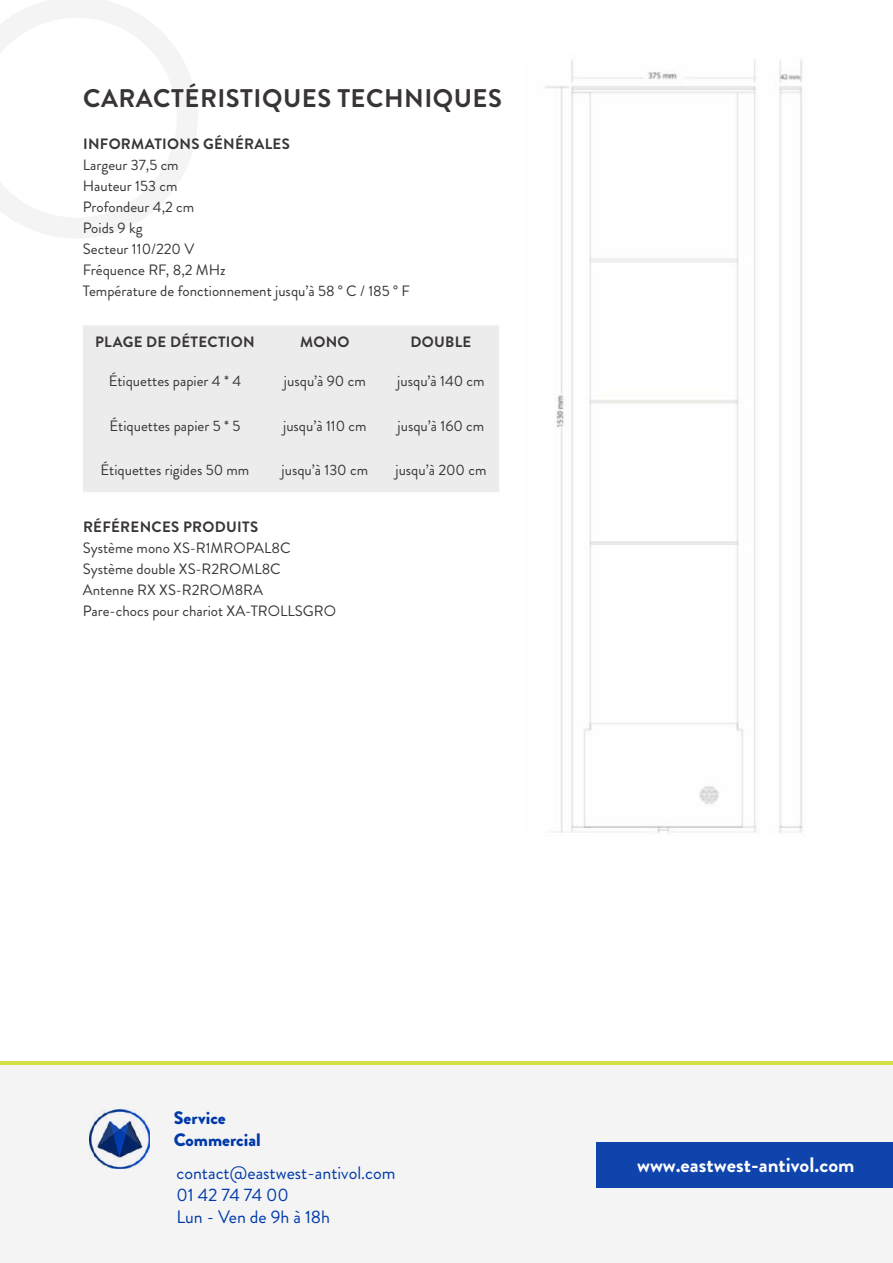
<style>
.page{position:relative;width:893px;height:1263px;background:#fff}
.page>*{position:absolute;margin:0;border:0;box-sizing:border-box;transform-origin:0 0}
.t1{font:700 25.5px "Brandon Grotesque";letter-spacing:.02em;color:#383534}
.t2{font:700 21px "Brandon Grotesque";color:#fff}
.t3{font:18px/21.6px "Brandon Grotesque";color:#0039a8}
.t4{font:900 18px/21.6px "Brandon Grotesque";color:#0039a8}
.t5{font:15px/21px "Brandon Grotesque";color:#383534}
.t6{font:700 15px "Brandon Grotesque";letter-spacing:.02em;color:#383534}
</style>
<div class="page">
<div style="left:0;top:1064px;width:893px;height:199px;background:#f4f4f4"></div>
<img style="left:89px;top:1109px;width:61px;height:60px">
<svg style="left:0;top:0;width:197px;height:238px"></svg>
<hr style="left:0;top:1061px;width:893px;height:3px;background:#d3e147">
<div style="left:597px;top:1142px;width:296px;height:46px;background:#0f44ac"></div>
<div style="left:83px;top:325px;width:416px;height:167px;background:#ececec"></div>
<img style="left:545px;top:60px;width:258px;height:773px">
<h1 class="t1" style="left:83px;top:81px;width:420px">CARACTÉRISTIQUES TECHNIQUES</h1>
<p class="t6" style="left:83px;top:133px;width:208px">INFORMATIONS GÉNÉRALES</p>
<p class="t5" style="left:83px;top:154px;width:329px">Largeur 37,5 cm<br>Hauteur 153 cm<br>Profondeur 4,2 cm<br>Poids 9 kg<br>Secteur 110/220 V<br>Fréquence RF, 8,2 MHz<br>Température de fonctionnement jusqu’à 58 ° C / 185 ° F</p>
<p class="t6" style="left:95px;top:331px;width:161px">PLAGE DE DÉTECTION</p>
<p class="t6" style="left:300px;top:331px;width:51px">MONO</p>
<p class="t6" style="left:410px;top:331px;width:63px">DOUBLE</p>
<p class="t5" style="left:109px;top:370px;width:134px">Étiquettes papier 4 * 4</p>
<p class="t5" style="left:284px;top:370px;width:83px">jusqu’à 90 cm</p>
<p class="t5" style="left:397px;top:370px;width:89px">jusqu’à 140 cm</p>
<p class="t5" style="left:110px;top:415px;width:132px">Étiquettes papier 5 * 5</p>
<p class="t5" style="left:283px;top:415px;width:85px">jusqu’à 110 cm</p>
<p class="t5" style="left:398px;top:415px;width:88px">jusqu’à 160 cm</p>
<p class="t5" style="left:101px;top:460px;width:150px">Étiquettes rigides 50 mm</p>
<p class="t5" style="left:282px;top:460px;width:88px">jusqu’à 130 cm</p>
<p class="t5" style="left:395px;top:460px;width:92px">jusqu’à 200 cm</p>
<p class="t6" style="left:83px;top:517px;width:177px">RÉFÉRENCES PRODUITS</p>
<p class="t5" style="left:83px;top:538px;width:255px">Système mono XS-R1MROPAL8C<br>Système double XS-R2ROML8C<br>Antenne RX XS-R2ROM8RA<br>Pare-chocs pour chariot XA-TROLLSGRO</p>
<p class="t4" style="left:174px;top:1107px;width:88px">Service<br>Commercial</p>
<p class="t3" style="left:176px;top:1163px;width:221px">contact@eastwest-antivol.com<br>01 42 74 74 00<br>Lun - Ven de 9h à 18h</p>
<h2 class="t2" style="left:637px;top:1150px;width:219px">www.eastwest-antivol.com</h2>
</div>
